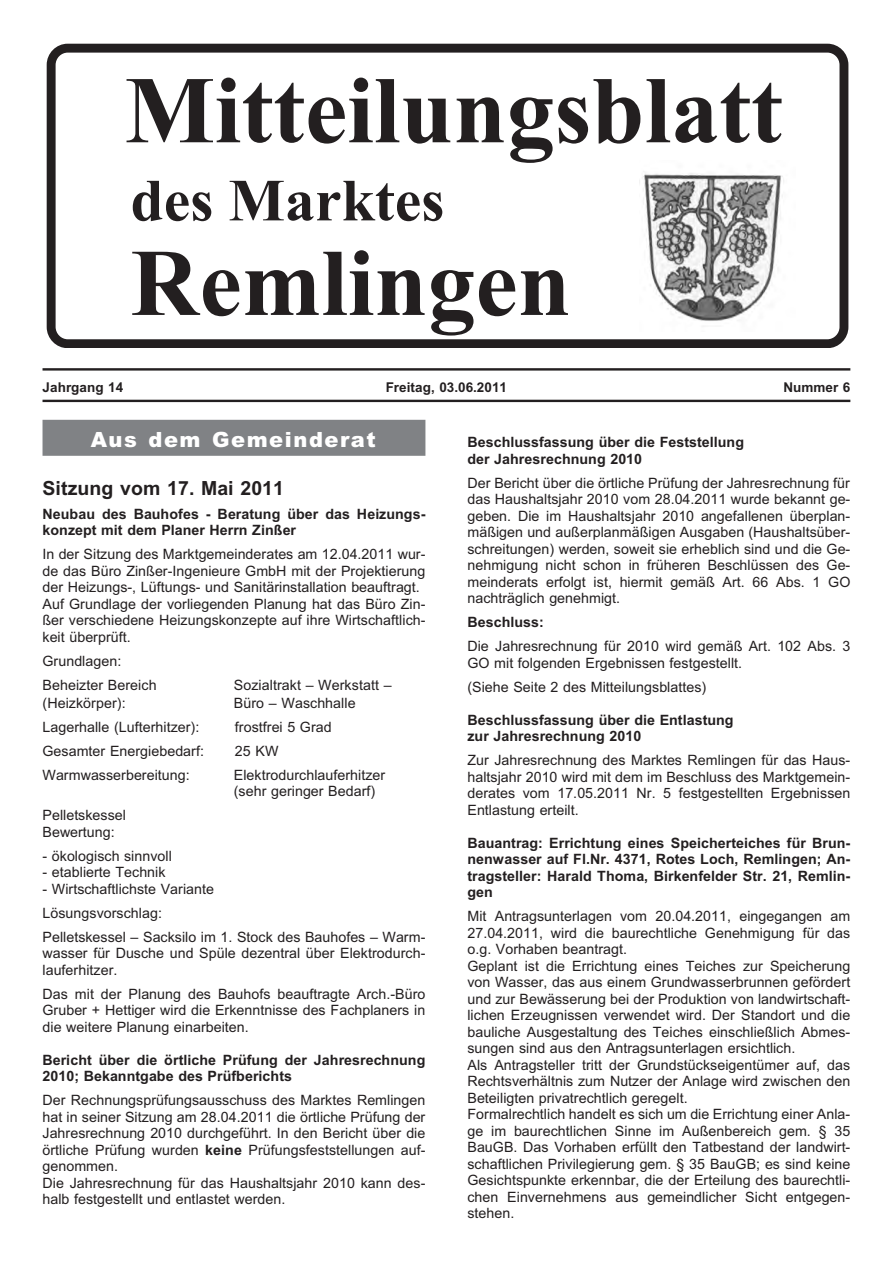
<style>
.page{position:relative;width:894px;height:1263px;background:#fff}
.page>*{position:absolute;margin:0;border:0;box-sizing:border-box;transform-origin:0 0}
.t1{font:700 95.4px/172.6px "Times New Roman";color:#231f20}
.t2{font:700 59.7px "Times New Roman";color:#231f20}
.t3{font:900 21px "Arial";letter-spacing:.07em;color:#fff}
.t4{font:700 19.5px "Arial";letter-spacing:.005em;color:#231f20}
.t5{font:14.25px/16.5px "Arial";letter-spacing:.005em;color:#231f20}
.t6{font:700 14.25px/16.5px "Arial";letter-spacing:.005em;color:#231f20}
.t7{font:700 13.5px "Arial";color:#231f20}
.s1{font-weight:700}
</style>
<div class="page">
<hr style="left:43px;top:368px;width:807px;height:3px;background:#231f20">
<hr style="left:43px;top:400px;width:807px;height:2px;background:#231f20">
<div style="left:43px;top:420px;width:382px;height:36px;background:#808285"></div>
<svg style="left:47px;top:44px;width:801px;height:303px"></svg>
<img style="left:639px;top:161px;width:157px;height:170px">
<h1 class="t1" style="left:125px;top:34px;width:659px">Mitteilungsblatt<br>Remlingen</h1>
<h2 class="t2" style="left:130px;top:180px;width:315px">des Marktes</h2>
<p class="t7" style="left:43px;top:382px;width:82px">Jahr gang 14</p>
<p class="t7" style="left:386px;top:382px;width:123px">Frei tag, 03.06.2011</p>
<p class="t7" style="left:784px;top:382px;width:68px">Num mer 6</p>
<h3 class="t3" style="left:91px;top:432px;width:287px">Aus dem Gemeinderat</h3>
<h3 class="t4" style="left:43px;top:480px;width:243px">Sitzung vom 17. Mai 2011</h3>
<p class="t6" style="left:43px;top:507px;width:384px">Neu bau des Bau ho fes - Be ra tung über das Hei zungs - kon zept mit dem Pla ner Herrn Zin ßer</p>
<p class="t5" style="left:43px;top:547px;width:384px">In der Sit zung des Markt ge mein de ra tes am 12.04.2011 wur - de das Büro Zin ßer-In ge ni eu re GmbH mit der Pro jek tie rung der Hei zungs-, Lüf tungs- und Sa ni tär in stal la ti on beauftragt.<br>Auf Grund la ge der vor lie gen den Pla nung hat das Büro Zin - ßer ver schie de ne Hei zungs kon zep te auf ihre Wirt schaft lich - keit überprüft.</p>
<p class="t5" style="left:43px;top:650px;width:116px;line-height:24.8px">Grund la gen:<br>Be heiz ter Be reich</p>
<p class="t6" style="left:467px;top:435px;width:278px">Be schluss fas sung über die Fest stel lung der Jah res rech nung 2010</p>
<p class="t5" style="left:467px;top:476px;width:384px;text-align:justify">Der Be richt über die ört li che Prü fung der Jah res rech nung für das Haus halts jahr 2010 vom 28.04.2011 wur de be kannt ge - ge ben. Die im Haus halts jahr 2010 an ge fal le nen über plan - mä ßi gen und au ßer plan mä ßi gen Aus ga ben (Haus halts über - schrei tun gen) wer den, so weit sie er heb lich sind und die Ge - neh mi gung nicht schon in frü he ren Be schlüs sen des Ge - mein de rats er folgt ist, hier mit gemäß Art. 66 Abs. 1 GO nachträglich genehmigt.</p>
<p class="t6" style="left:467px;top:615px;width:78px">Be schluss:</p>
<p class="t5" style="left:467px;top:639px;width:384px">Die Jah res rech nung für 2010 wird ge mäß Art. 102 Abs. 3<br>GO mit fol gen den Er geb nis sen fest ge stellt.</p>
<p class="t5" style="left:467px;top:680px;width:240px">(Sie he Sei te 2 des Mit tei lungs blat tes)</p>
<p class="t6" style="left:467px;top:713px;width:268px">Be schluss fas sung über die Ent la stung zur Jah res rech nung 2010</p>
<p class="t5" style="left:467px;top:753px;width:384px;text-align:justify">Zur Jah res rech nung des Mark tes Rem lin gen für das Haus - halts jahr 2010 wird mit dem im Be schluss des Markt ge mein - de ra tes vom 17.05.2011 Nr. 5 fest ge stell ten Er geb nis sen Ent la stung erteilt.</p>
<p class="t6" style="left:467px;top:836px;width:384px;text-align:justify">Bau an trag: Er rich tung ei nes Spei cher tei ches für Brun - nen was ser auf Fl.Nr. 4371, Ro tes Loch, Rem lin gen; An - trag stel ler: Ha rald Tho ma, Bir ken fel der Str. 21, Rem lin - gen</p>
<p class="t5" style="left:467px;top:909px;width:384px">Mit An trags un ter la gen vom 20.04.2011, ein ge gan gen am 27.04.2011, wird die bau recht li che Ge neh mi gung für das o.g. Vor ha ben beantragt.<br>Ge plant ist die Er rich tung ei nes Tei ches zur Spei che rung von Was ser, das aus ei nem Grund was ser brun nen ge för dert und zur Be wäs se rung bei der Pro duk ti on von land wirt schaft - li chen Er zeug nis sen ver wen det wird. Der Stand ort und die bau li che Aus ge stal tung des Tei ches ein schließ lich Ab mes - sun gen sind aus den Antragsunterlagen ersichtlich.<br>Als An trag stel ler tritt der Grund stücks ei gen tü mer auf, das Rechts ver hält nis zum Nut zer der An la ge wird zwi schen den Be tei lig ten pri vat recht lich geregelt.<br>For mal recht lich han delt es sich um die Er rich tung ei ner An la - ge im bau recht li chen Sin ne im Au ßen be reich gem. § 35<br>BauGB. Das Vor ha ben er füllt den Tat be stand der land wirt - schaft li chen Pri vi le gie rung gem. § 35 BauGB; es sind kei ne Ge sichts punk te er kenn bar, die der Er tei lung des bau recht li - chen Ein ver neh mens aus gemeindlicher Sicht ent ge gen&shy;ste hen.</p>
<p class="t5" style="left:234px;top:678px;width:159px">So zial trakt – Werk statt –</p>
<p class="t5" style="left:43px;top:696px;width:85px">(Heiz kör per):</p>
<p class="t5" style="left:234px;top:696px;width:123px">Büro – Wasch hal le</p>
<p class="t5" style="left:43px;top:720px;width:158px">La ger hal le (Luf ter hit zer):</p>
<p class="t5" style="left:235px;top:720px;width:98px">frost frei 5 Grad</p>
<p class="t5" style="left:43px;top:744px;width:163px">Ge sam ter Ener gie be darf:</p>
<p class="t5" style="left:235px;top:744px;width:45px">25 KW</p>
<p class="t5" style="left:43px;top:768px;width:149px">Warm was ser be rei tung:</p>
<p class="t5" style="left:234px;top:768px;width:153px">Elek tro durch lau fer hit zer (sehr ge rin ger Bedarf)</p>
<p class="t5" style="left:43px;top:808px;width:85px">Pel lets kes sel<br>Be wer tung:</p>
<p class="t5" style="left:43px;top:849px;width:131px">- öko lo gisch sinn voll</p>
<p class="t5" style="left:43px;top:865px;width:125px">- eta blier te Tech nik</p>
<p class="t5" style="left:43px;top:878px;width:384px;line-height:24px">- Wirt schaft lichs te Va rian te<br>Lö sungs vor schlag:<br>Pel lets kes sel – Sac ksi lo im 1. Stock des Bau ho fes – Warm -</p>
<p class="t5" style="left:43px;top:946px;width:384px">was ser für Du sche und Spü le de zen tral über Elek tro durch - lau fer hit zer.</p>
<p class="t5" style="left:43px;top:987px;width:385px;text-align:justify">Das mit der Pla nung des Bau hofs be auf trag te Arch.-Büro Gru ber + Het ti ger wird die Er kennt nis se des Fach pla ners in die wei te re Pla nung einarbeiten.</p>
<p class="t6" style="left:43px;top:1053px;width:384px">Be richt über die ört li che Prü fung der Jah res rech nung<br>2010; Be kannt ga be des Prüf be richts</p>
<p class="t5" style="left:43px;top:1093px;width:384px">Der Rech nungs prü fungs aus schuss des Mark tes Rem lin gen hat in sei ner Sit zung am 28.04.2011 die ört li che Prü fung der Jah res rech nung 2010 durch ge führt. In den Be richt über die ört li che Prü fung wur den <span class="s1">kei ne</span> Prü fungs fest stel lun gen auf - ge nom men.<br>Die Jah res rech nung für das Haus halts jahr 2010 kann des - halb fest ge stellt und ent las tet werden.</p>
</div>
